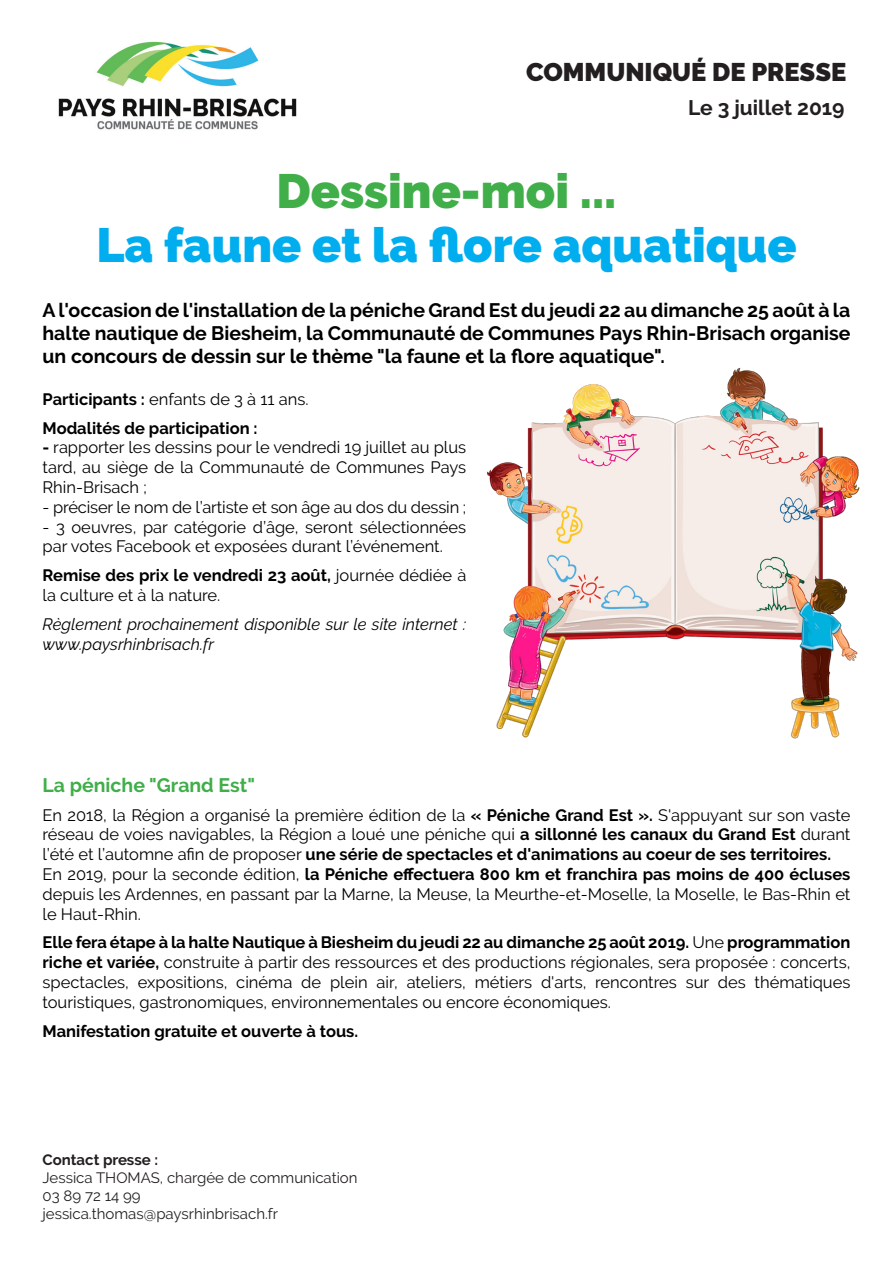
<style>
.page{position:relative;width:893px;height:1263px;background:#fff}
.page>*{position:absolute;margin:0;border:0;box-sizing:border-box;transform-origin:0 0}
.t1{font:900 48px "Raleway";color:#00aeef}
.t2{font:900 48px "Raleway";color:#40ae49}
.t3{font:900 25.5px "Raleway";color:#231f20}
.t4{font:700 21px "Raleway";color:#231f20}
.t5{font:700 19.5px/23.4px "Raleway";color:#000;text-align:justify}
.t6{font:700 19.5px "Raleway";color:#40ae49}
.t7{font:16.5px/19.8px "Raleway";color:#000;text-align:justify}
.t8{font:italic 16.5px/19.8px "Raleway";color:#000}
.t9{font:700 16.5px "Raleway";color:#000}
.t10{font:15px "Raleway";color:#231f20}
.t11{font:700 15px "Raleway";color:#231f20}
.s1{font-weight:700}
</style>
<div class="page">
<img style="left:58px;top:41px;width:239px;height:89px">
<img style="left:487px;top:367px;width:373px;height:372px">
<p class="t3" style="left:526px;top:58px;width:322px">COMMUNIQUÉ DE PRESSE</p>
<p class="t4" style="left:688px;top:96px;width:158px">Le 3 juillet 2019</p>
<p class="t2" style="left:276px;top:163px;width:341px">Dessine-moi ...</p>
<p class="t1" style="left:96px;top:217px;width:702px">La faune et la flore aquatique</p>
<p class="t5" style="left:43px;top:298px;width:809px">A l'occasion de l'installation de la péniche Grand Est du jeudi 22 au dimanche 25 août à la halte nautique de Biesheim, la Communauté de Communes Pays Rhin-Brisach organise un concours de dessin sur le thème "la faune et la flore aquatique".</p>
<p class="t7" style="left:43px;top:389px;width:268px"><span class="s1">Participants :</span> enfants de 3 à 11 ans.</p>
<p class="t9" style="left:43px;top:418px;width:217px">Modalités de participation :</p>
<p class="t7" style="left:43px;top:438px;width:425px"><span class="s1">-</span> rapporter les dessins pour le vendredi 19 juillet au plus tard, au siège de la Communauté de Communes Pays Rhin-Brisach ;</p>
<p class="t7" style="left:43px;top:497px;width:425px">- préciser le nom de l’artiste et son âge au dos du dessin ;</p>
<p class="t7" style="left:43px;top:517px;width:425px">- 3 oeuvres, par catégorie d’âge, seront sélectionnées par votes Facebook et exposées durant l’événement.</p>
<p class="t7" style="left:43px;top:565px;width:425px"><span class="s1">Remise des prix le vendredi 23 août,</span> journée dédiée à la culture et à la nature.</p>
<p class="t8" style="left:43px;top:614px;width:425px">Règlement prochainement disponible sur le site internet : www.paysrhinbrisach.fr</p>
<p class="t6" style="left:43px;top:774px;width:214px">La péniche "Grand Est"</p>
<p class="t7" style="left:43px;top:805px;width:809px">En 2018, la Région a organisé la première édition de la <span class="s1">« Péniche Grand Est ».</span> S'appuyant sur son vaste réseau de voies navigables, la Région a loué une péniche qui <span class="s1">a sillonné les canaux du Grand Est</span> durant l’été et l’automne afin de proposer <span class="s1">une série de spectacles et d'animations au coeur de ses territoires.</span></p>
<p class="t7" style="left:43px;top:864px;width:809px">En 2019, pour la seconde édition, <span class="s1">la Péniche effectuera 800 km et franchira pas moins de 400 écluses </span>depuis les Ardennes, en passant par la Marne, la Meuse, la Meurthe-et-Moselle, la Moselle, le Bas-Rhin et le Haut-Rhin.</p>
<p class="t7" style="left:43px;top:933px;width:809px"><span class="s1">Elle fera étape à la halte Nautique à Biesheim du jeudi 22 au dimanche 25 août 2019.</span> Une <span class="s1">programmation riche et variée,</span> construite à partir des ressources et des productions régionales, sera proposée : concerts, spectacles, expositions, cinéma de plein air, ateliers, métiers d'arts, rencontres sur des thématiques touristiques, gastronomiques, environnementales ou encore économiques.</p>
<p class="t9" style="left:43px;top:1021px;width:317px">Manifestation gratuite et ouverte à tous.</p>
<p class="t11" style="left:43px;top:1151px;width:117px">Contact presse :</p>
<p class="t10" style="left:43px;top:1168px;width:317px">Jessica THOMAS, chargée de communication</p>
<p class="t10" style="left:43px;top:1186px;width:100px">03 89 72 14 99</p>
<p class="t10" style="left:43px;top:1204px;width:237px">jessica.thomas@paysrhinbrisach.fr</p>
</div>
